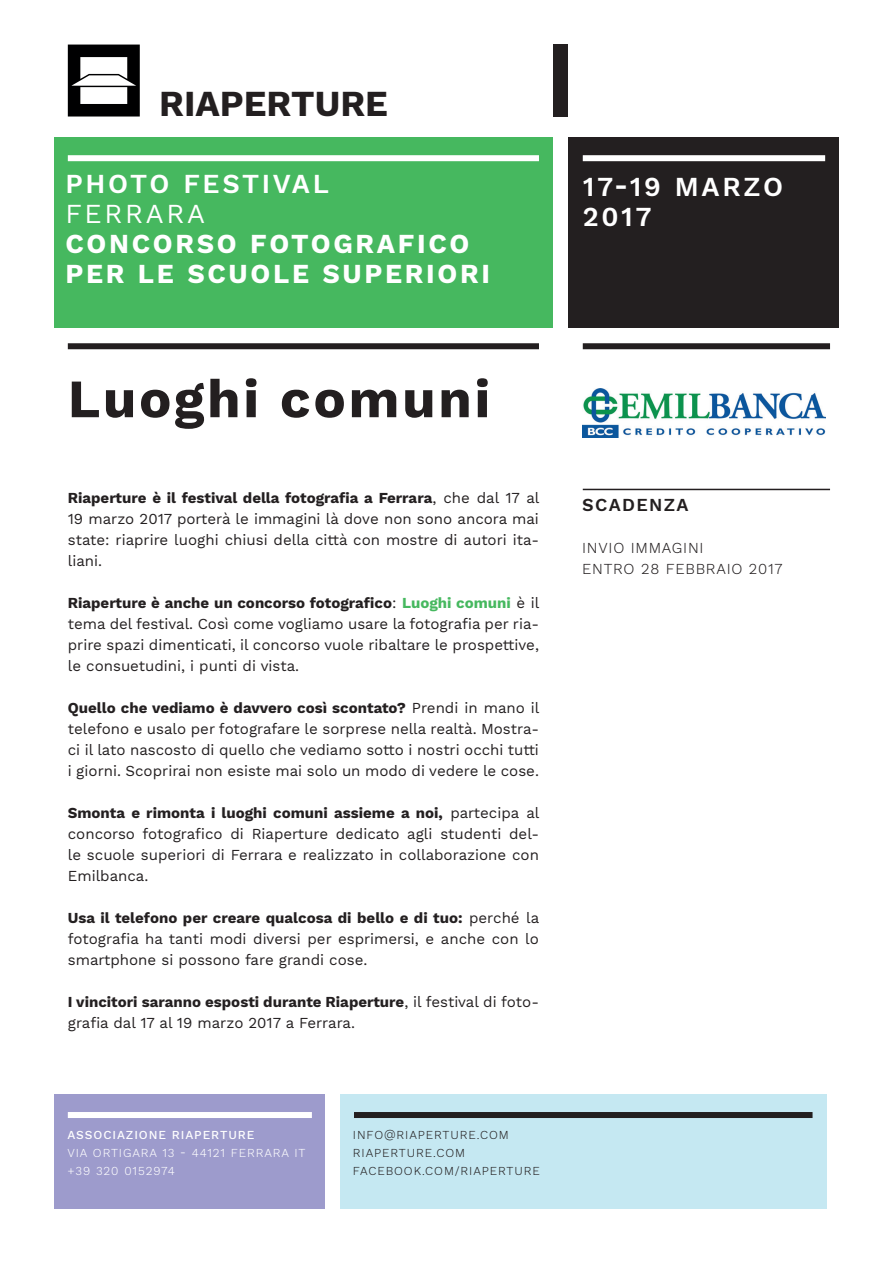
<style>
.page{position:relative;width:893px;height:1263px;background:#fff}
.page>*{position:absolute;margin:0;border:0;box-sizing:border-box;transform-origin:0 0}
.t1{font:700 54px "Work Sans";letter-spacing:.05em;color:#231f20}
.t2{font:700 36px "Work Sans";color:#231f20}
.t3{font:700 27px/30px "Work Sans";letter-spacing:.1em;color:#fff}
.t4{font:600 27px/30px "Work Sans";letter-spacing:.1em;color:#fff}
.t5{font:27px "Work Sans";letter-spacing:.1em;color:#fff}
.t6{font:600 18px "Work Sans";letter-spacing:.075em;color:#231f20}
.t7{font:15px/21px "Work Sans";color:#231f20;text-align:justify}
.t8{font:300 15px/21px "Work Sans";letter-spacing:.05em;color:#231f20}
.t9{font:300 12px/18px "Work Sans";letter-spacing:.075em;color:#231f20}
.t10{font:300 12px/18px "Work Sans";letter-spacing:.075em;color:#fff}
.t11{font:500 12px "Work Sans";letter-spacing:.075em;color:#fff}
.s1{font-weight:700}
.s2{font-weight:700;color:#46b85f}
</style>
<div class="page">
<div style="left:54px;top:1094px;width:270px;height:115px;background:#9d9bcc"></div>
<div style="left:340px;top:1094px;width:486px;height:115px;background:#c5e8f2"></div>
<div style="left:68px;top:1112px;width:244px;height:6px;background:#fff"></div>
<div style="left:354px;top:1112px;width:458px;height:6px;background:#231f20"></div>
<div style="left:54px;top:137px;width:499px;height:191px;background:#46b85f"></div>
<div style="left:68px;top:155px;width:471px;height:6px;background:#fff"></div>
<div style="left:569px;top:137px;width:270px;height:191px;background:#231f20"></div>
<div style="left:583px;top:155px;width:242px;height:6px;background:#fff"></div>
<div style="left:554px;top:45px;width:14px;height:72px;background:#231f20"></div>
<svg style="left:68px;top:45px;width:72px;height:72px"></svg>
<div style="left:68px;top:343px;width:471px;height:6px;background:#231f20"></div>
<div style="left:583px;top:343px;width:247px;height:6px;background:#231f20"></div>
<hr style="left:583px;top:489px;width:247px;height:1px;background:#231f20">
<img style="left:583px;top:389px;width:242px;height:49px">
<h2 class="t2" style="left:159px;top:83px;width:230px">RIAPERTURE</h2>
<h3 class="t4" style="left:65px;top:170px;width:265px">PHOTO FESTIVAL</h3>
<h3 class="t5" style="left:65px;top:197px;width:141px">FERRARA</h3>
<h3 class="t3" style="left:65px;top:230px;width:426px">CONCORSO FOTOGRAFICO<br>PER LE SCUOLE SUPERIORI</h3>
<h1 class="t1" style="left:68px;top:367px;width:424px">Luoghi comuni</h1>
<p class="t7" style="left:68px;top:488px;width:473px"><span class="s1">Riaperture è il festival della fotografia a Ferrara</span>, che dal 17 al 19 marzo 2017 porterà le immagini là dove non sono ancora mai state: riaprire luoghi chiusi della città con mostre di autori ita&shy;liani.</p>
<p class="t7" style="left:68px;top:593px;width:473px"><span class="s1">Riaperture è anche un concorso fotografico</span>: <span class="s2">Luoghi comuni</span> è il tema del festival. Così come vogliamo usare la fotografia per ria&shy;prire spazi dimenticati, il concorso vuole ribaltare le prospettive, le consuetudini, i punti di vista.</p>
<p class="t7" style="left:68px;top:698px;width:473px"><span class="s1">Quello che vediamo è davvero così scontato?</span> Prendi in mano il telefono e usalo per fotografare le sorprese nella realtà. Mostra&shy;ci il lato nascosto di quello che vediamo sotto i nostri occhi tutti i giorni. Scoprirai non esiste mai solo un modo di vedere le cose.</p>
<p class="t7" style="left:68px;top:803px;width:473px"><span class="s1">Smonta e rimonta i luoghi comuni assieme a noi,</span> partecipa al concorso fotografico di Riaperture dedicato agli studenti del&shy;le scuole superiori di Ferrara e realizzato in collaborazione con Emilbanca.</p>
<p class="t7" style="left:68px;top:908px;width:473px"><span class="s1">Usa il telefono per creare qualcosa di bello e di tuo:</span> perché la fotografia ha tanti modi diversi per esprimersi, e anche con lo smartphone si possono fare grandi cose.</p>
<p class="t7" style="left:68px;top:992px;width:473px"><span class="s1">I vincitori saranno esposti durante Riaperture</span>, il festival di foto&shy;grafia dal 17 al 19 marzo 2017 a Ferrara.</p>
<p class="t11" style="left:68px;top:1128px;width:188px">ASSOCIAZIONE RIAPERTURE</p>
<p class="t10" style="left:68px;top:1144px;width:240px">VIA ORTIGARA 13 - 44121 FERRARA IT +39 320 0152974</p>
<p class="t9" style="left:353px;top:1126px;width:188px">INFO@RIAPERTURE.COM<br>RIAPERTURE.COM<br>FACEBOOK.COM/RIAPERTURE</p>
<h3 class="t4" style="left:583px;top:173px;width:202px">17-19 MARZO<br>2017</h3>
<p class="t6" style="left:582px;top:494px;width:108px">SCADENZA</p>
<p class="t8" style="left:582px;top:538px;width:202px">INVIO IMMAGINI<br>ENTRO 28 FEBBRAIO 2017</p>
</div>
